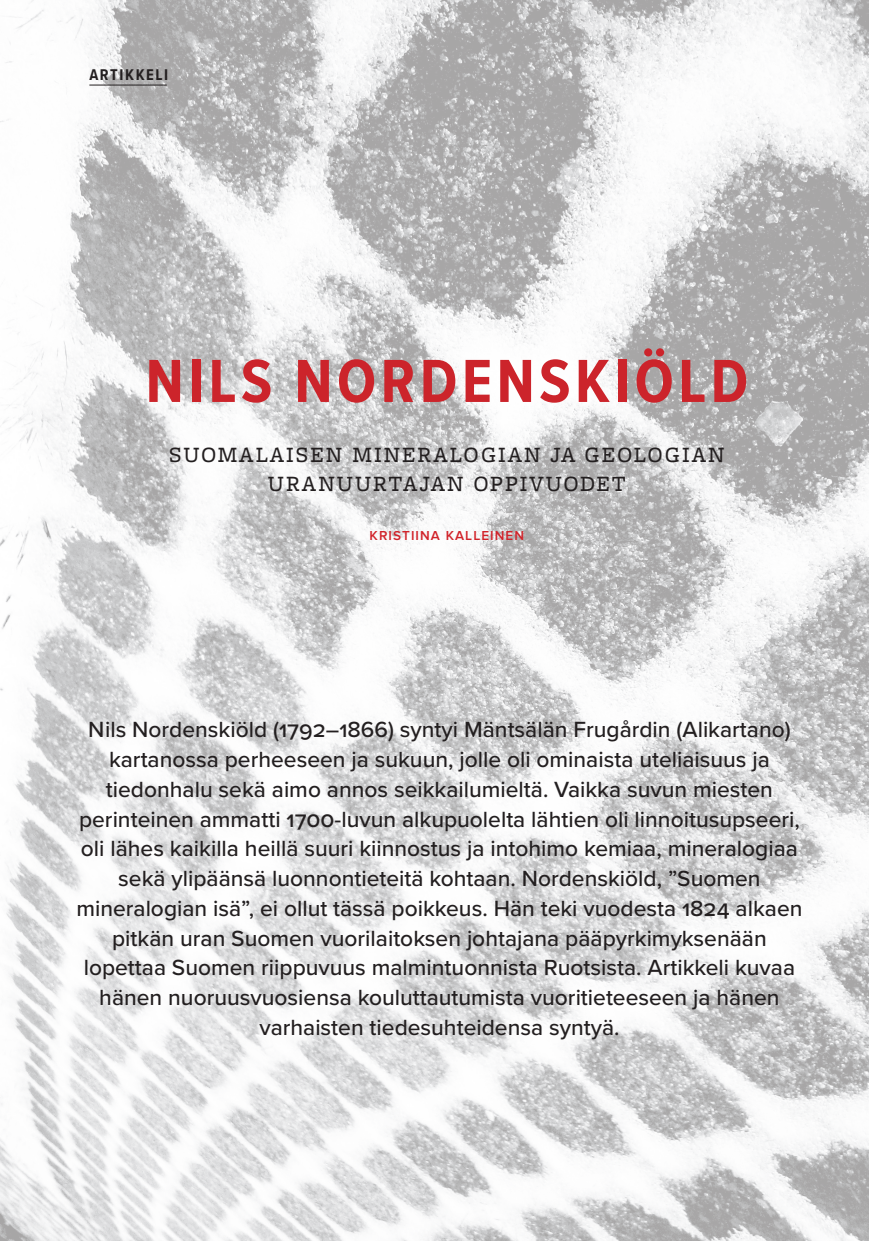
<style>
.page{position:relative;width:869px;height:1241px;background:#fff}
.page>*{position:absolute;margin:0;border:0;box-sizing:border-box;transform-origin:0 0}
.otsikko_artikkeli{font:700 63px "Proxima Nova Cond";letter-spacing:.07em;color:#cc242b}
.ingressi_artikkeli{font:500 22.75px/29.8px "Proxima Nova";color:#231f20;text-align:center}
.otsikko_artikkeli_al{font:500 22.75px/29.8px "Freight Macro Pro";letter-spacing:.09em;color:#231f20;text-align:center}
.artikkelityyppi{font:700 16.1px "Proxima Nova Cond";letter-spacing:.1em;color:#231f20}
.kirjoittaja_pk{font:600 13.47px "Proxima Nova";letter-spacing:.08em;color:#d1232a}
</style>
<div class="page">
<img style="left:0;top:0;width:868px;height:1240px">
<hr style="left:89px;top:85px;width:78px;height:1px;background:#231f20">
<p class="artikkelityyppi" style="left:89px;top:65px;width:80px">ARTIKKELI</p>
<p class="otsikko_artikkeli" style="left:145px;top:343px;width:604px">NILS NORDENSKIÖLD</p>
<p class="otsikko_artikkeli_al" style="left:169px;top:438px;width:556px">SUOMALAISEN MINERALOGIAN JA GEOLOGIAN<br>URANUURTAJAN OPPIVUODET</p>
<p class="kirjoittaja_pk" style="left:369px;top:527px;width:156px">KRISTIINA KALLEINEN</p>
<p class="ingressi_artikkeli" style="left:76px;top:715px;width:727px">Nils Nordenskiöld (1792–1866) syntyi Mäntsälän Frugårdin (Alikartano) kartanossa perheeseen ja sukuun, jolle oli ominaista uteliaisuus ja tiedonhalu sekä aimo annos seikkailumieltä. Vaikka suvun miesten perinteinen ammatti 1700-luvun alkupuolelta lähtien oli linnoitusupseeri, oli lähes kaikilla heillä suuri kiinnostus ja intohimo kemiaa, mineralogiaa sekä ylipäänsä luonnontieteitä kohtaan. Nordenskiöld, ”Suomen mineralogian isä”, ei ollut tässä poikkeus. Hän teki vuodesta 1824 alkaen pitkän uran Suomen vuorilaitoksen johtajana pääpyrkimyksenään lopettaa Suomen riippuvuus malmintuonnista Ruotsista. Artikkeli kuvaa hänen nuoruusvuosiensa kouluttautumista vuoritieteeseen ja hänen varhaisten tiedesuhteidensa syntyä.</p>
</div>
